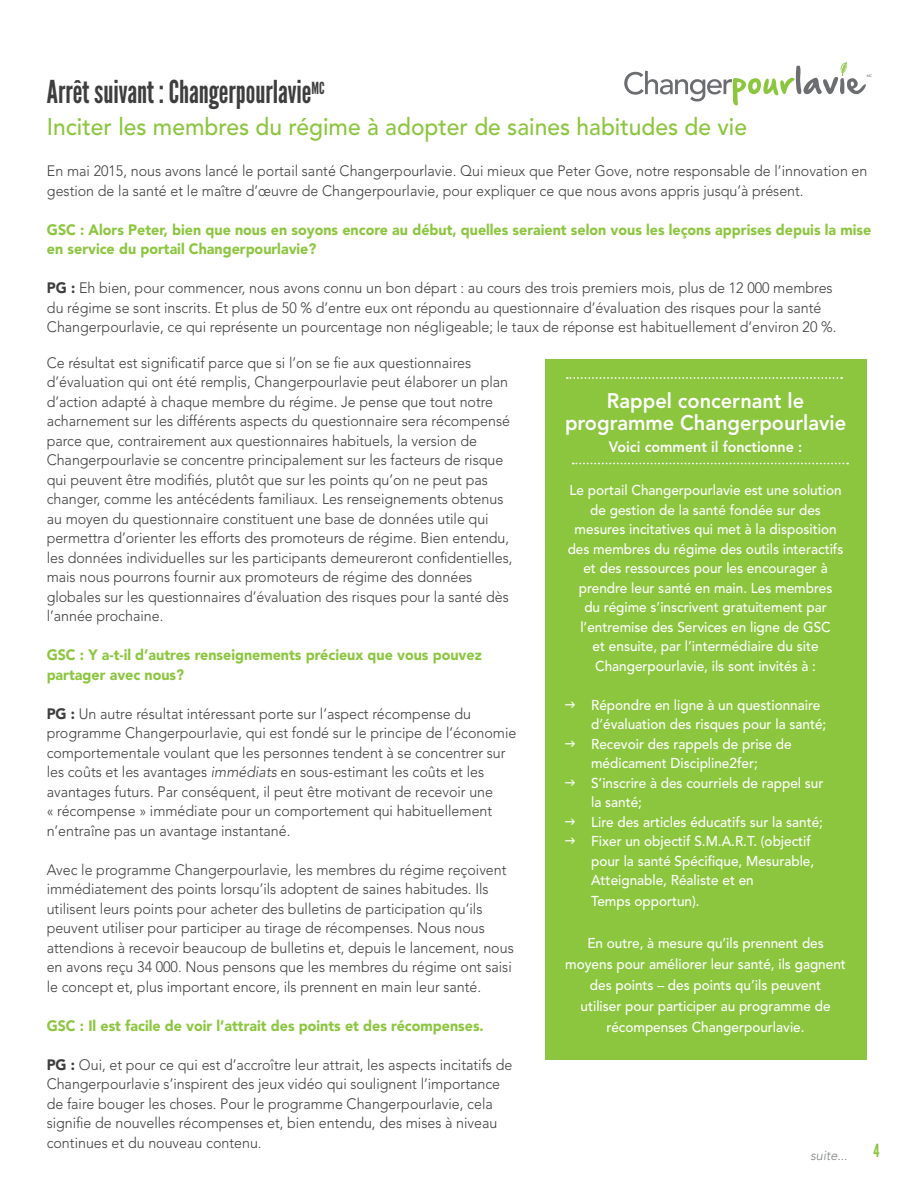
<style>
.page{position:relative;width:918px;height:1188px;background:#fff}
.page>*{position:absolute;margin:0;border:0;box-sizing:border-box;transform-origin:0 0}
.t1{font:31.5px "League Gothic";color:#3e3e3f;scale:.95 1}
.t2{font:500 24px "Avenir LT Std";color:#8bc63e;scale:.95 1}
.t3{font:800 21px/21.8px "Avenir LT Std";color:#fff;text-align:center;scale:.95 1}
.t4{font:18px "League Gothic";color:#8bc63e}
.t5{font:300 15px/19.5px "Avenir LT Std";color:#3e3e3f;scale:.95 1}
.t6{font:900 15px/19.5px "Avenir LT Std";color:#8bc63e;scale:.95 1}
.t7{font:800 15px "Avenir LT Std";color:#fff;scale:.95 1}
.t8{font:500 14.25px/19.5px "Avenir LT Std";color:#fff;scale:.95 1}
.t9{font:italic 300 13.5px "Avenir LT Std";color:#808285;scale:.95 1}
.s1{font-weight:900}
.s2{font-style:italic}
</style>
<div class="page">
<div style="left:545px;top:360px;width:322px;height:700px;background:#8bc63e"></div>
<svg style="left:567px;top:377px;width:275px;height:2px"></svg>
<svg style="left:573px;top:463px;width:275px;height:1px"></svg>
<svg style="left:624px;top:62px;width:248px;height:43px"></svg>
<p class="t1" style="left:47px;top:73px;width:294px">Arrêt suivant : Changerpourlavie<sup>MC</sup></p>
<p class="t2" style="left:47px;top:113px;width:739px">Inciter les membres du régime à adopter de saines habitudes de vie</p>
<p class="t5" style="left:47px;top:161px;width:865px">En mai 2015, nous avons lancé le portail santé Changerpourlavie. Qui mieux que Peter Gove, notre responsable de l’innovation en gestion de la santé et le maître d’œuvre de Changerpourlavie, pour expliquer ce que nous avons appris jusqu’à présent.</p>
<p class="t6" style="left:47px;top:220px;width:869px">GSC : Alors Peter, bien que nous en soyons encore au début, quelles seraient selon vous les leçons apprises depuis la mise en service du portail Changerpourlavie?</p>
<p class="t5" style="left:47px;top:278px;width:833px"><span class="s1">PG :</span> Eh bien, pour commencer, nous avons connu un bon départ : au cours des trois premiers mois, plus de 12 000 membres du régime se sont inscrits. Et plus de 50 % d’entre eux ont répondu au questionnaire d’évaluation des risques pour la santé<br>Changerpourlavie, ce qui représente un pourcentage non négligeable; le taux de réponse est habituellement d’environ 20 %.</p>
<p class="t5" style="left:47px;top:353px;width:492px">Ce résultat est significatif parce que si l’on se fie aux questionnaires d’évaluation qui ont été remplis, Changerpourlavie peut élaborer un plan d’action adapté à chaque membre du régime. Je pense que tout notre acharnement sur les différents aspects du questionnaire sera récompensé parce que, contrairement aux questionnaires habituels, la version de Changerpourlavie se concentre principalement sur les facteurs de risque qui peuvent être modifiés, plutôt que sur les points qu’on ne peut pas changer, comme les antécédents familiaux. Les renseignements obtenus au moyen du questionnaire constituent une base de données utile qui permettra d’orienter les efforts des promoteurs de régime. Bien entendu, les données individuelles sur les participants demeureront confidentielles, mais nous pourrons fournir aux promoteurs de régime des données globales sur les questionnaires d’évaluation des risques pour la santé dès l’année prochaine.</p>
<p class="t6" style="left:47px;top:645px;width:460px">GSC : Y a-t-il d’autres renseignements précieux que vous pouvez partager avec nous?</p>
<p class="t5" style="left:47px;top:704px;width:496px"><span class="s1">PG :</span> Un autre résultat intéressant porte sur l’aspect récompense du programme Changerpourlavie, qui est fondé sur le principe de l’économie comportementale voulant que les personnes tendent à se concentrer sur les coûts et les avantages <span class="s2">immédiats</span> en sous-estimant les coûts et les avantages futurs. Par conséquent, il peut être motivant de recevoir une<br>« récompense » immédiate pour un comportement qui habituellement n’entraîne pas un avantage instantané.</p>
<p class="t5" style="left:47px;top:860px;width:493px">Avec le programme Changerpourlavie, les membres du régime reçoivent immédiatement des points lorsqu’ils adoptent de saines habitudes. Ils utilisent leurs points pour acheter des bulletins de participation qu’ils peuvent utiliser pour participer au tirage de récompenses. Nous nous attendions à recevoir beaucoup de bulletins et, depuis le lancement, nous en avons reçu 34 000. Nous pensons que les membres du régime ont saisi le concept et, plus important encore, ils prennent en main leur santé.</p>
<p class="t6" style="left:47px;top:1016px;width:462px">GSC : Il est facile de voir l’attrait des points et des récompenses.</p>
<p class="t5" style="left:47px;top:1055px;width:492px"><span class="s1">PG :</span> Oui, et pour ce qui est d’accroître leur attrait, les aspects incitatifs de Changerpourlavie s’inspirent des jeux vidéo qui soulignent l’importance de faire bouger les choses. Pour le programme Changerpourlavie, cela signifie de nouvelles récompenses et, bien entendu, des mises à niveau continues et du nouveau contenu.</p>
<p class="t3" style="left:565px;top:390px;width:297px">Rappel concernant le programme Changerpourlavie</p>
<p class="t7" style="left:609px;top:438px;width:205px">Voici comment il fonctionne :</p>
<p class="t8" style="left:568px;top:481px;width:292px;text-align:center">Le portail Changerpourlavie est une solution de gestion de la santé fondée sur des mesures incitatives qui met à la disposition des membres du régime des outils interactifs et des ressources pour les encourager à prendre leur santé en main. Les membres<br>du régime s’inscrivent gratuitement par l’entremise des Services en ligne de GSC<br>et ensuite, par l’intermédiaire du site Changerpourlavie, ils sont invités à :</p>
<p class="t8" style="left:591px;top:696px;width:249px">Répondre en ligne à un questionnaire d’évaluation des risques pour la santé;</p>
<p class="t8" style="left:591px;top:735px;width:213px">Recevoir des rappels de prise de médicament Discipline2fer;</p>
<p class="t8" style="left:591px;top:774px;width:246px">S’inscrire à des courriels de rappel sur la santé;</p>
<p class="t8" style="left:591px;top:813px;width:246px">Lire des articles éducatifs sur la santé;</p>
<p class="t8" style="left:591px;top:832px;width:236px">Fixer un objectif S.M.A.R.T. (objectif pour la santé Spécifique, Mesurable,<br>Atteignable, Réaliste et en</p>
<p class="t8" style="left:591px;top:892px;width:116px">Temps opportun).</p>
<p class="t8" style="left:565px;top:933px;width:297px;line-height:21px;text-align:center">En outre, à mesure qu’ils prennent des moyens pour améliorer leur santé, ils gagnent des points – des points qu’ils peuvent<br>utiliser pour participer au programme de récompenses Changerpourlavie.</p>
<p class="t9" style="left:810px;top:1147px;width:41px">suite...</p>
<p class="t4" style="left:873px;top:1140px;width:8px">4</p>
</div>
